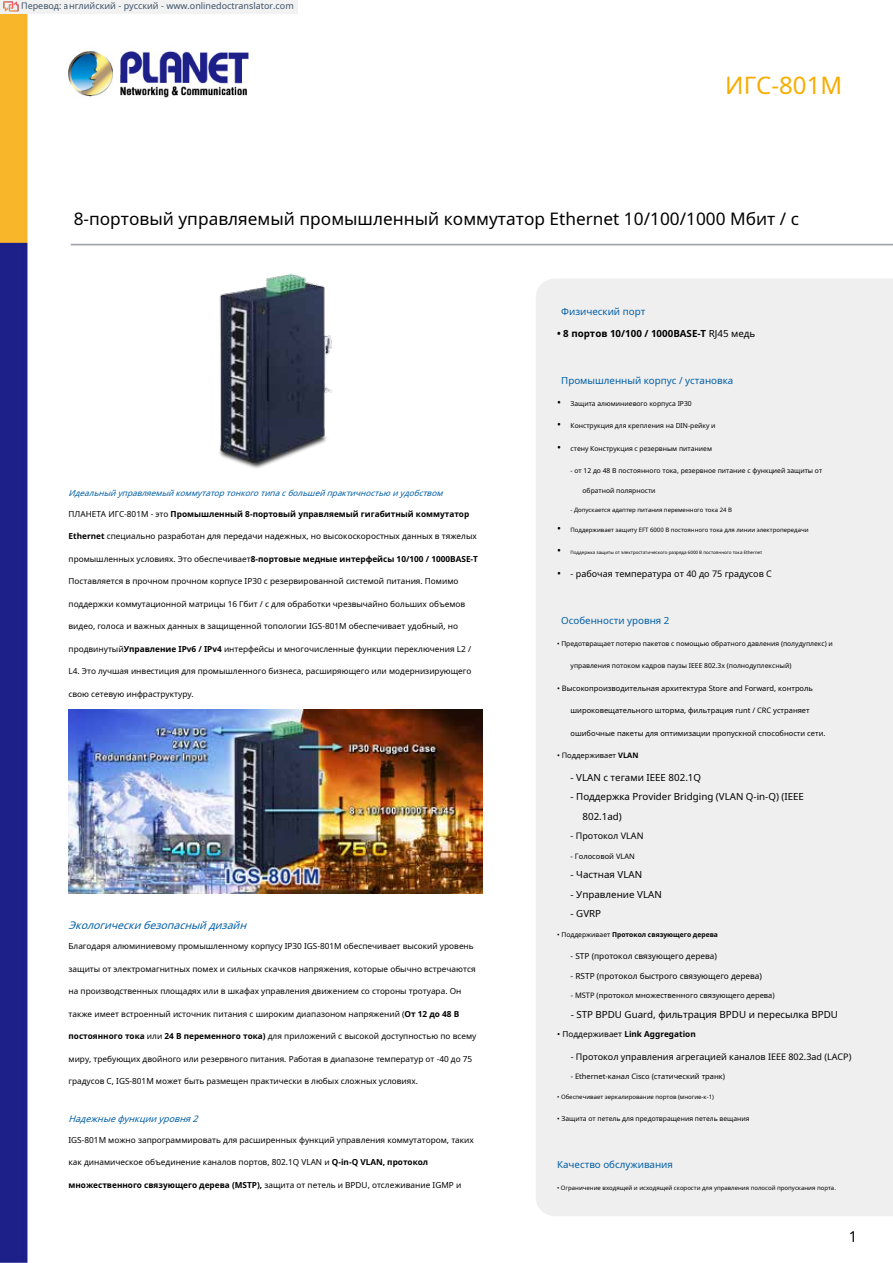
<style>
.page{position:relative;width:893px;height:1263px;background:#fff}
.page>*{position:absolute;margin:0;border:0;box-sizing:border-box;transform-origin:0 0}
.t1{font:24px "Noto Sans";color:#f7ac00}
.t2{font:17.25px "Noto Sans";color:#000}
.t3{font:15px "Noto Sans";color:#000}
.t4{font:italic 10.5px "Noto Sans";color:#005ea6}
.t5{font:10.5px/22.5px "Noto Sans";color:#000;text-align:justify}
.t6{font:9.75px/19.5px "Noto Sans";color:#000}
.t7{font:9.75px "Noto Sans";color:#005ea6}
.t8{font:700 9.75px "Noto Sans";color:#000}
.t9{font:9px "Noto Sans";color:#000}
.t10{font:9px "Noto Sans";color:rgb(15 43 70/.8)}
.t11{font:italic 9px "Noto Sans";color:#005ea6}
.t12{font:8.25px "Noto Sans";color:#000}
.t13{font:700 8.25px "Noto Sans";color:#000}
.t14{font:italic 8.25px "Noto Sans";color:#005ea6}
.t15{font:7.5px "Noto Sans";color:#000}
.t16{font:6.75px "Noto Sans";color:#000}
.t17{font:700 6.75px "Noto Sans";color:#000}
.t18{font:6px "Noto Sans";color:#000}
.t19{font:4.5px "Noto Sans";color:#000}
.s1{font-weight:400}
.s2{font-weight:700}
</style>
<div class="page">
<img style="left:0;top:14px;width:893px;height:1249px">
<div style="left:536px;top:279px;width:357px;height:937px;background:#efefef"></div>
<img style="left:202px;top:263px;width:148px;height:212px">
<img style="left:69px;top:709px;width:413px;height:185px">
<div style="left:0;top:0;width:298px;height:14px;background:#f2f2f2"></div>
<img style="left:4px;top:1px;width:15px;height:14px">
<p class="t10" style="left:21px;top:-1px;width:274px">Перевод: английский - русский - www.onlinedoctranslator.com</p>
<h1 class="t1" style="left:725px;top:68px;width:118px">ИГС-801М</h1>
<h2 class="t2" style="left:74px;top:207px;width:727px">8-портовый управляемый промышленный коммутатор Ethernet 10/100/1000 Мбит / с</h2>
<p class="t14" style="left:69px;top:487px;width:379px">Идеальныйуправляемыйкоммутатортонкоготипасбольшейпрактичностью иудобством</p>
<p class="t13" style="left:69px;top:508px;width:402px"><span class="s1">ПЛАНЕТА ИГС-801М - это</span> Промышленный 8-портовый управляемый гигабитный коммутатор</p>
<p class="t12" style="left:69px;top:530px;width:410px"><span class="s2">Ethernet</span> специально разработан для передачи надежных, но высокоскоростных данных в тяжелых</p>
<p class="t13" style="left:69px;top:553px;width:411px"><span class="s1">промышленных условиях. Это обеспечивает</span>8-портовые медные интерфейсы 10/100 / 1000BASE-T</p>
<p class="t12" style="left:69px;top:575px;width:392px">Поставляется в прочном прочном корпусе IP30 с резервированной системой питания. Помимо</p>
<p class="t12" style="left:69px;top:598px;width:398px">поддержки коммутационной матрицы 16 Гбит / с для обработки чрезвычайно больших объемов</p>
<p class="t12" style="left:69px;top:620px;width:391px">видео, голоса и важных данных в защищенной топологии IGS-801M обеспечивает удобный, но</p>
<p class="t12" style="left:69px;top:643px;width:404px">продвинутый<span class="s2">Управление IPv6 / IPv4</span> интерфейсы и многочисленные функции переключения L2 /</p>
<p class="t12" style="left:69px;top:665px;width:404px">L4. Это лучшая инвестиция для промышленного бизнеса, расширяющего или модернизирующего</p>
<p class="t12" style="left:69px;top:688px;width:127px">свою сетевую инфраструктуру.</p>
<p class="t4" style="left:69px;top:917px;width:183px">Экологическибезопасныйдизайн</p>
<p class="t12" style="left:69px;top:940px;width:407px">Благодаря алюминиевому промышленному корпусу IP30 IGS-801M обеспечивает высокий уровень</p>
<p class="t12" style="left:69px;top:963px;width:409px">защиты от электромагнитных помех и сильных скачков напряжения, которые обычно встречаются</p>
<p class="t12" style="left:69px;top:985px;width:394px">на производственных площадях или в шкафах управления движением со стороны тротуара. Он</p>
<p class="t12" style="left:69px;top:1008px;width:392px">также имеет встроенный источник питания с широким диапазоном напряжений (<span class="s2">От 12 до 48 В</span></p>
<p class="t12" style="left:69px;top:1030px;width:409px"><span class="s2">постоянного тока</span> или <span class="s2">24 В переменного тока)</span> для приложений с высокой доступностью по всему</p>
<p class="t12" style="left:69px;top:1053px;width:405px">миру, требующих двойного или резервного питания. Работая в диапазоне температур от -40 до 75</p>
<p class="t12" style="left:69px;top:1075px;width:351px">градусов C, IGS-801M может быть размещен практически в любых сложных условиях.</p>
<p class="t7" style="left:561px;top:304px;width:86px">Физический порт</p>
<p class="t8" style="left:557px;top:326px;width:200px">• 8 портов 10/100 / 1000BASE-T <span class="s1">RJ45 медь</span></p>
<p class="t7" style="left:561px;top:373px;width:174px">Промышленный корпус / установка</p>
<p class="t5" style="left:557px;top:390px;width:5px">• • •</p>
<p class="t16" style="left:571px;top:399px;width:123px">Защита алюминиевого корпуса IP30</p>
<p class="t16" style="left:571px;top:421px;width:147px">Конструкция для крепления на DIN-рейку и</p>
<p class="t16" style="left:571px;top:444px;width:143px">стену Конструкция с резервным питанием</p>
<p class="t16" style="left:571px;top:466px;width:253px">- от 12 до 48 В постоянного тока, резервное питание с функцией защиты от</p>
<p class="t16" style="left:583px;top:486px;width:75px">обратной полярности</p>
<p class="t18" style="left:571px;top:506px;width:163px">- Допускается адаптер питания переменного тока 24 В</p>
<p class="t18" style="left:571px;top:525px;width:240px">Поддерживает защиту EFT 6000 В постоянного тока для линии электропередачи</p>
<p class="t5" style="left:557px;top:516px;width:5px">• • •</p>
<p class="t19" style="left:571px;top:549px;width:193px">Поддержка защиты от электростатического разряда 6000 В постоянного тока Ethernet</p>
<p class="t9" style="left:571px;top:567px;width:203px">- рабочая температура от 40 до 75 градусов C</p>
<p class="t7" style="left:561px;top:613px;width:110px">Особенности уровня 2</p>
<p class="t16" style="left:557px;top:639px;width:277px">• Предотвращает потерю пакетов с помощью обратного давления (полудуплекс) и</p>
<p class="t16" style="left:571px;top:661px;width:222px">управления потоком кадров паузы IEEE 802.3x (полнодуплексный)</p>
<p class="t15" style="left:557px;top:683px;width:257px">• Высокопроизводительная архитектура Store and Forward, контроль</p>
<p class="t15" style="left:571px;top:705px;width:241px">широковещательного шторма, фильтрация runt / CRC устраняет</p>
<p class="t15" style="left:571px;top:728px;width:256px">ошибочные пакеты для оптимизации пропускной способности сети.</p>
<p class="t15" style="left:557px;top:750px;width:83px">• Поддерживает <span class="s2">VLAN</span></p>
<p class="t6" style="left:571px;top:767px;width:132px">- VLAN с тегами IEEE 802.1Q</p>
<p class="t6" style="left:583px;top:787px;width:223px;text-indent:-12px">- Поддержка Provider Bridging (VLAN Q-in-Q) (IEEE<br>802.1ad)</p>
<p class="t9" style="left:571px;top:830px;width:74px">- Протокол VLAN</p>
<p class="t15" style="left:571px;top:851px;width:66px">- Голосовой VLAN</p>
<p class="t6" style="left:571px;top:865px;width:73px">- Частная VLAN</p>
<p class="t6" style="left:571px;top:884px;width:93px">- Управление VLAN</p>
<p class="t6" style="left:571px;top:904px;width:32px">- GVRP</p>
<p class="t17" style="left:557px;top:930px;width:162px"><span class="s1">• Поддерживает</span> Протокол связующего дерева</p>
<p class="t12" style="left:571px;top:950px;width:148px">- STP (протокол связующего дерева)</p>
<p class="t12" style="left:571px;top:970px;width:193px">- RSTP (протокол быстрого связующего дерева)</p>
<p class="t15" style="left:571px;top:990px;width:206px">- MSTP (протокол множественного связующего дерева)</p>
<p class="t6" style="left:571px;top:1004px;width:269px">- STP BPDU Guard, фильтрация BPDU и пересылка BPDU</p>
<p class="t13" style="left:557px;top:1028px;width:140px"><span class="s1">• Поддерживает</span> Link Aggregation</p>
<p class="t9" style="left:571px;top:1050px;width:282px">- Протокол управления агрегацией каналов IEEE 802.3ad (LACP)</p>
<p class="t15" style="left:571px;top:1071px;width:156px">- Ethernet-канал Cisco (статический транк)</p>
<p class="t18" style="left:557px;top:1092px;width:158px">• Обеспечивает зеркалирование портов (многие-к-1)</p>
<p class="t11" style="left:69px;top:1112px;width:134px">Надежныефункцииуровня2</p>
<p class="t16" style="left:557px;top:1114px;width:194px">• Защита от петель для предотвращения петель вещания</p>
<p class="t12" style="left:69px;top:1134px;width:407px">IGS-801M можно запрограммировать для расширенных функций управления коммутатором, таких</p>
<p class="t12" style="left:69px;top:1156px;width:361px">как динамическое объединение каналов портов, 802.1Q VLAN и <span class="s2">Q-in-Q VLAN, протокол</span></p>
<p class="t13" style="left:69px;top:1179px;width:394px">множественного связующего дерева (MSTP), <span class="s1">защита от петель и BPDU, отслеживание IGMP и</span></p>
<p class="t7" style="left:557px;top:1158px;width:117px">Качество обслуживания</p>
<p class="t18" style="left:557px;top:1184px;width:280px">• Ограничение входящей и исходящей скорости для управления полосой пропускания порта.</p>
<h3 class="t3" style="left:849px;top:1225px;width:10px">1</h3>
</div>
